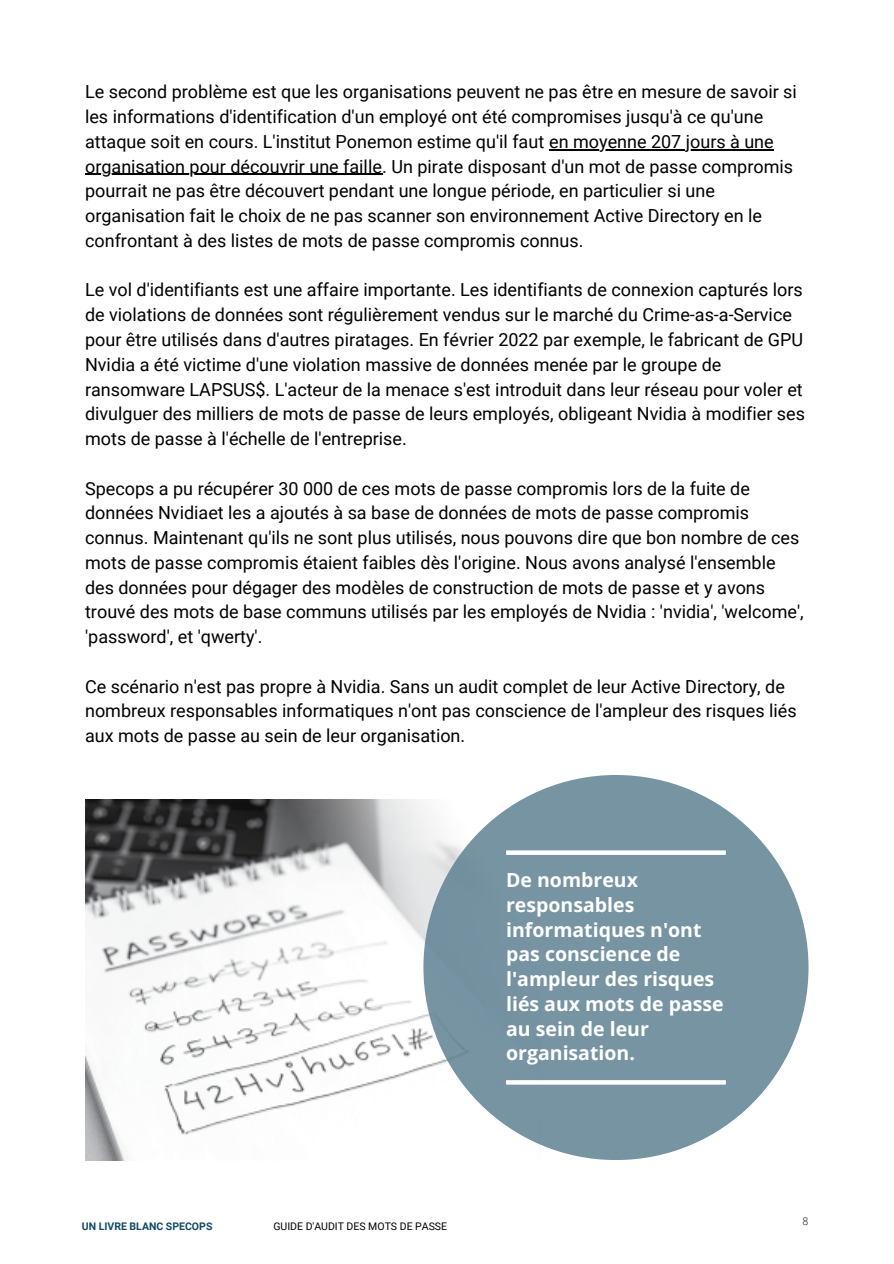
<style>
.page{position:relative;width:894px;height:1264px;background:#fff}
.page>*{position:absolute;margin:0;border:0;box-sizing:border-box;transform-origin:0 0}
.t1{font:700 19.5px/24.8px "Open Sans";color:#fff}
.t2{font:18px/24.8px "Roboto";color:#000}
.t3{font:10.5px "Roboto";color:#000}
.t4{font:700 10.5px "Roboto";color:#0f4a65}
.t5{font:300 10.5px "Open Sans";color:#000}
</style>
<div class="page">
<img style="left:86px;top:800px;width:454px;height:360px">
<div style="left:423px;top:775px;width:385px;height:384px;background:#7794a3;border-radius:50%"></div>
<hr style="left:549px;top:149px;width:224px;height:1px;background:#000">
<hr style="left:85px;top:174px;width:297px;height:1px;background:#000">
<svg style="left:506px;top:850px;width:219px;height:4px"></svg>
<svg style="left:506px;top:1080px;width:219px;height:4px"></svg>
<h1 class="t2" style="left:85px;top:80px;width:713px">Le second problème est que les organisations peuvent ne pas être en mesure de savoir si les informations d'identification d'un employé ont été compromises jusqu'à ce qu'une attaque soit en cours. L'institut Ponemon estime qu'il faut en moyenne 207 jours à une</h1>
<h3 class="t2" style="left:85px;top:154px;width:709px">organisation pour découvrir une faille. Un pirate disposant d'un mot de passe compromis pourrait ne pas être découvert pendant une longue période, en particulier si une organisation fait le choix de ne pas scanner son environnement Active Directory en le confrontant à des listes de mots de passe compromis connus.</h3>
<h3 class="t2" style="left:85px;top:278px;width:719px">Le vol d'identifiants est une affaire importante. Les identifiants de connexion capturés lors de violations de données sont régulièrement vendus sur le marché du Crime-as-a-Service pour être utilisés dans d'autres piratages. En février 2022 par exemple, le fabricant de GPU Nvidia a été victime d'une violation massive de données menée par le groupe de</h3>
<p class="t2" style="left:85px;top:377px;width:721px">ransomware LAPSUS$. L'acteur de la menace s'est introduit dans leur réseau pour voler et divulguer des milliers de mots de passe de leurs employés, obligeant Nvidia à modifier ses mots de passe à l'échelle de l'entreprise.</p>
<p class="t2" style="left:85px;top:476px;width:715px">Specops a pu récupérer 30 000 de ces mots de passe compromis lors de la fuite de données Nvidiaet les a ajoutés à sa base de données de mots de passe compromis connus. Maintenant qu'ils ne sont plus utilisés, nous pouvons dire que bon nombre de ces mots de passe compromis étaient faibles dès l'origine. Nous avons analysé l'ensemble</p>
<p class="t2" style="left:85px;top:575px;width:720px">des données pour dégager des modèles de construction de mots de passe et y avons trouvé des mots de base communs utilisés par les employés de Nvidia : 'nvidia', 'welcome', 'password', et 'qwerty'.</p>
<p class="t2" style="left:85px;top:674px;width:712px">Ce scénario n'est pas propre à Nvidia. Sans un audit complet de leur Active Directory, de nombreux responsables informatiques n'ont pas conscience de l'ampleur des risques liés aux mots de passe au sein de leur organisation.</p>
<p class="t1" style="left:506px;top:867px;width:219px">De nombreux responsables informatiques n'ont pas conscience de l'ampleur des risques liés aux mots de passe au sein de leur organisation.</p>
<h2 class="t4" style="left:82px;top:1219px;width:132px">UN LIVRE BLANC SPECOPS</h2>
<h2 class="t3" style="left:273px;top:1219px;width:175px">GUIDE D'AUDIT DES MOTS DE PASSE</h2>
<h2 class="t5" style="left:802px;top:1213px;width:7px">8</h2>
</div>
